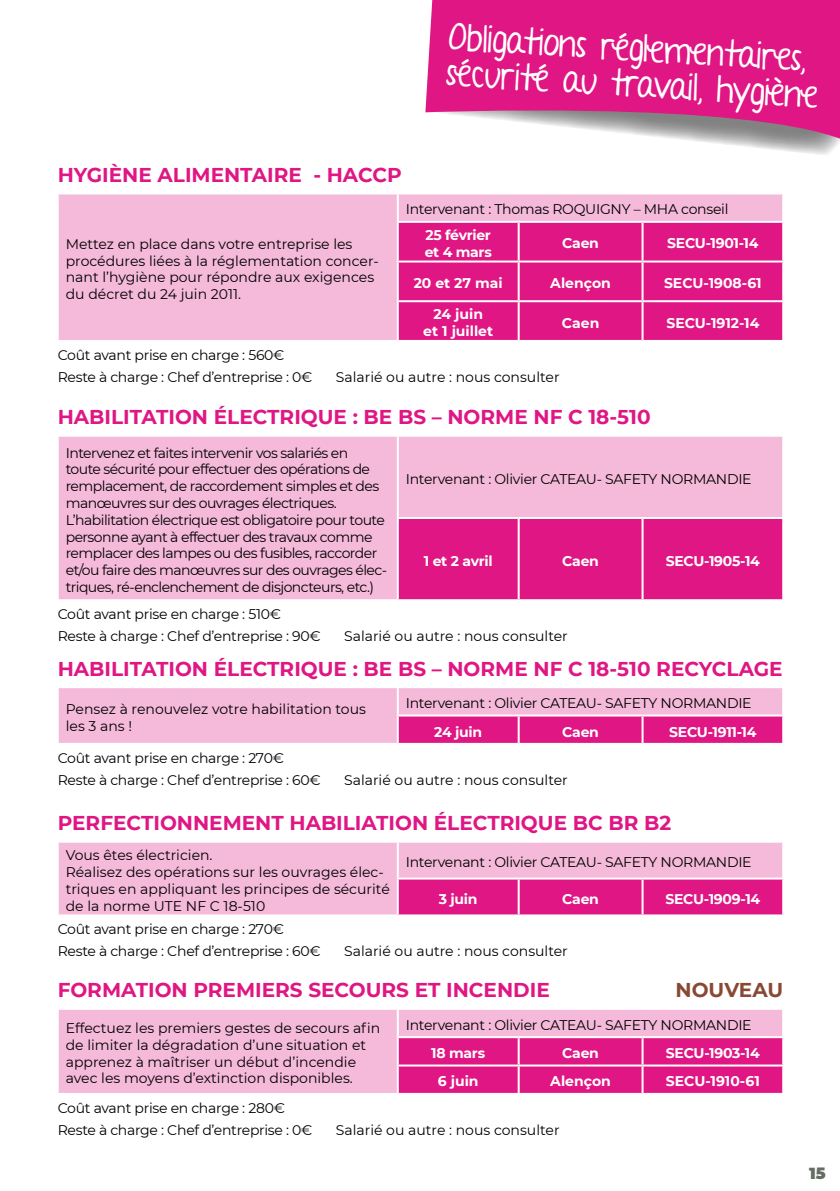
<style>
.page{position:relative;width:840px;height:1191px;background:#fff}
.page>*{position:absolute;margin:0;border:0;box-sizing:border-box;transform-origin:0 0}
.t1{font:36px/35.8px "A Year Without Rain";color:#fff}
.t2{font:700 20px "Montserrat";color:#df1683}
.t3{font:700 20px "Montserrat";color:#884934}
.t4{font:900 16px "Montserrat";color:#656d64}
.t5{font:14px/16.8px "Montserrat";color:#000}
.t6{font:14px/22.2px "Montserrat";letter-spacing:-.02em;color:#000}
.t7{font:14px/16.8px "Montserrat";letter-spacing:-.04em;color:#000}
.t8{font:700 14px/16.8px "Montserrat";letter-spacing:-.02em;color:#fff}
.t9{font:700 14px/16.8px "Montserrat";color:#fff;text-align:center}
</style>
<div class="page">
<svg style="left:691px;top:140px;width:148px;height:15px"></svg>
<svg style="left:425px;top:0;width:414px;height:140px;background:#db368f"></svg>
<div style="left:59px;top:194px;width:722px;height:146px;background:#f5b9da"></div>
<div style="left:398px;top:223px;width:383px;height:117px;background:#df1683"></div>
<hr style="left:517px;top:223px;width:2px;height:37px;background:#fff">
<hr style="left:641px;top:223px;width:2px;height:37px;background:#fff">
<hr style="left:396px;top:260px;width:122px;height:2px;background:#fff">
<hr style="left:518px;top:260px;width:124px;height:2px;background:#fff">
<hr style="left:517px;top:262px;width:2px;height:38px;background:#fff">
<hr style="left:642px;top:260px;width:141px;height:2px;background:#fff">
<hr style="left:641px;top:262px;width:2px;height:38px;background:#fff">
<hr style="left:396px;top:300px;width:122px;height:2px;background:#fff">
<hr style="left:518px;top:300px;width:124px;height:2px;background:#fff">
<hr style="left:517px;top:302px;width:2px;height:38px;background:#fff">
<hr style="left:642px;top:300px;width:141px;height:2px;background:#fff">
<hr style="left:641px;top:302px;width:2px;height:38px;background:#fff">
<hr style="left:396px;top:194px;width:2px;height:27px;background:#fff">
<hr style="left:396px;top:221px;width:122px;height:2px;background:#fff">
<hr style="left:396px;top:223px;width:2px;height:37px;background:#fff">
<hr style="left:518px;top:221px;width:124px;height:2px;background:#fff">
<hr style="left:642px;top:221px;width:141px;height:2px;background:#fff">
<hr style="left:396px;top:262px;width:2px;height:38px;background:#fff">
<hr style="left:396px;top:302px;width:2px;height:38px;background:#fff">
<div style="left:59px;top:437px;width:722px;height:162px;background:#f5b9da"></div>
<div style="left:398px;top:519px;width:383px;height:80px;background:#df1683"></div>
<hr style="left:517px;top:519px;width:2px;height:80px;background:#fff">
<hr style="left:641px;top:519px;width:2px;height:80px;background:#fff">
<hr style="left:396px;top:437px;width:2px;height:80px;background:#fff">
<hr style="left:396px;top:517px;width:122px;height:2px;background:#fff">
<hr style="left:396px;top:519px;width:2px;height:80px;background:#fff">
<hr style="left:518px;top:517px;width:124px;height:2px;background:#fff">
<hr style="left:642px;top:517px;width:141px;height:2px;background:#fff">
<div style="left:59px;top:688px;width:722px;height:55px;background:#f5b9da"></div>
<svg style="left:398px;top:716px;width:383px;height:27px;background:#df1c86"></svg>
<hr style="left:517px;top:716px;width:2px;height:27px;background:#fff">
<hr style="left:641px;top:716px;width:2px;height:27px;background:#fff">
<hr style="left:396px;top:688px;width:2px;height:26px;background:#fff">
<hr style="left:396px;top:714px;width:122px;height:2px;background:#fff">
<hr style="left:396px;top:716px;width:2px;height:27px;background:#fff">
<hr style="left:518px;top:714px;width:124px;height:2px;background:#fff">
<hr style="left:642px;top:714px;width:141px;height:2px;background:#fff">
<div style="left:59px;top:842px;width:722px;height:72px;background:#f5b9da"></div>
<div style="left:398px;top:879px;width:383px;height:35px;background:#df1683"></div>
<hr style="left:517px;top:879px;width:2px;height:35px;background:#fff">
<hr style="left:641px;top:879px;width:2px;height:35px;background:#fff">
<hr style="left:396px;top:842px;width:2px;height:35px;background:#fff">
<hr style="left:396px;top:877px;width:122px;height:2px;background:#fff">
<hr style="left:396px;top:879px;width:2px;height:35px;background:#fff">
<hr style="left:518px;top:877px;width:124px;height:2px;background:#fff">
<hr style="left:642px;top:877px;width:141px;height:2px;background:#fff">
<div style="left:59px;top:1009px;width:722px;height:83px;background:#f5b9da"></div>
<div style="left:398px;top:1038px;width:383px;height:54px;background:#df1683"></div>
<hr style="left:517px;top:1038px;width:2px;height:26px;background:#fff">
<hr style="left:641px;top:1038px;width:2px;height:26px;background:#fff">
<hr style="left:396px;top:1064px;width:122px;height:2px;background:#fff">
<hr style="left:518px;top:1064px;width:124px;height:2px;background:#fff">
<hr style="left:517px;top:1066px;width:2px;height:26px;background:#fff">
<hr style="left:642px;top:1064px;width:141px;height:2px;background:#fff">
<hr style="left:641px;top:1066px;width:2px;height:26px;background:#fff">
<hr style="left:396px;top:1009px;width:2px;height:27px;background:#fff">
<hr style="left:396px;top:1036px;width:122px;height:2px;background:#fff">
<hr style="left:396px;top:1038px;width:2px;height:26px;background:#fff">
<hr style="left:518px;top:1036px;width:124px;height:2px;background:#fff">
<hr style="left:642px;top:1036px;width:141px;height:2px;background:#fff">
<hr style="left:396px;top:1066px;width:2px;height:26px;background:#fff">
<h2 class="t2" style="left:58px;top:161px;width:345px">HYGIÈNE ALIMENTAIRE - HACCP</h2>
<h1 class="t1" style="left:450px;top:17px;width:373px;rotate:4deg">Obligations réglementaires, sécurité au travail, hygiène</h1>
<p class="t5" style="left:66px;top:235px;width:314px">Mettez en place dans votre entreprise les procédures liées à la réglementation concer&shy;nant l’hygiène pour répondre aux exigences du décret du 24 juin 2011.</p>
<p class="t6" style="left:405px;top:198px;width:324px">Intervenant : Thomas ROQUIGNY – MHA conseil</p>
<p class="t8" style="left:424px;top:226px;width:69px">25 février et 4 mars</p>
<p class="t8" style="left:562px;top:234px;width:38px">Caen</p>
<p class="t8" style="left:667px;top:234px;width:93px">SECU-1901-14</p>
<p class="t8" style="left:413px;top:274px;width:90px">20 et 27 mai</p>
<p class="t9" style="left:550px;top:274px;width:62px">Alençon</p>
<p class="t9" style="left:663px;top:274px;width:99px">SECU-1908-61</p>
<p class="t9" style="left:423px;top:305px;width:71px">24 juin<br>et 1 juillet</p>
<p class="t8" style="left:561px;top:314px;width:39px">Caen</p>
<p class="t9" style="left:666px;top:314px;width:94px">SECU-1912-14</p>
<p class="t6" style="left:58px;top:343px;width:256px">Coût avant prise en charge : 560€<br>Reste à charge : Chef d’entreprise : 0€</p>
<p class="t5" style="left:336px;top:368px;width:225px">Salarié ou autre : nous consulter</p>
<h2 class="t2" style="left:58px;top:403px;width:594px">HABILITATION ÉLECTRIQUE : BE BS – NORME NF C 18-510</h2>
<p class="t7" style="left:66px;top:443px;width:323px">Intervenez et faites intervenir vos salariés en toute sécurité pour effectuer des opérations de remplacement, de raccordement simples et des manœuvres sur des ouvrages électriques.<br>L’habilitation électrique est obligatoire pour toute personne ayant à effectuer des travaux comme remplacer des lampes ou des fusibles, raccorder et/ou faire des manœuvres sur des ouvrages élec&shy;triques, ré-enclenchement de disjoncteurs, etc.)</p>
<p class="t6" style="left:405px;top:467px;width:347px">Intervenant : Olivier CATEAU- SAFETY NORMANDIE</p>
<p class="t8" style="left:423px;top:552px;width:70px">1 et 2 avril</p>
<p class="t8" style="left:562px;top:552px;width:38px">Caen</p>
<p class="t8" style="left:665px;top:552px;width:96px">SECU-1905-14</p>
<p class="t6" style="left:58px;top:602px;width:264px">Coût avant prise en charge : 510€<br>Reste à charge : Chef d’entreprise : 90€</p>
<p class="t5" style="left:344px;top:627px;width:225px">Salarié ou autre : nous consulter</p>
<h2 class="t2" style="left:58px;top:654px;width:726px">HABILITATION ÉLECTRIQUE : BE BS – NORME NF C 18-510 RECYCLAGE</h2>
<p class="t5" style="left:66px;top:700px;width:301px">Pensez à renouvelez votre habilitation tous les 3 ans !</p>
<p class="t6" style="left:405px;top:691px;width:347px">Intervenant : Olivier CATEAU- SAFETY NORMANDIE</p>
<p class="t8" style="left:434px;top:722px;width:49px">24 juin</p>
<p class="t8" style="left:562px;top:722px;width:38px">Caen</p>
<p class="t8" style="left:669px;top:722px;width:89px">SECU-1911-14</p>
<p class="t6" style="left:58px;top:746px;width:264px">Coût avant prise en charge : 270€<br>Reste à charge : Chef d’entreprise : 60€</p>
<p class="t5" style="left:344px;top:771px;width:225px">Salarié ou autre : nous consulter</p>
<h2 class="t2" style="left:58px;top:809px;width:614px">PERFECTIONNEMENT HABILIATION ÉLECTRIQUE BC BR B2</h2>
<p class="t5" style="left:66px;top:846px;width:325px">Vous êtes électricien.<br>Réalisez des opérations sur les ouvrages élec&shy;triques en appliquant les principes de sécurité de la norme UTE NF C 18-510</p>
<p class="t6" style="left:405px;top:850px;width:347px">Intervenant : Olivier CATEAU- SAFETY NORMANDIE</p>
<p class="t8" style="left:438px;top:889px;width:40px">3 juin</p>
<p class="t8" style="left:562px;top:889px;width:38px">Caen</p>
<p class="t8" style="left:665px;top:889px;width:96px">SECU-1909-14</p>
<p class="t6" style="left:58px;top:917px;width:264px">Coût avant prise en charge : 270€<br>Reste à charge : Chef d’entreprise : 60€</p>
<p class="t5" style="left:344px;top:942px;width:225px">Salarié ou autre : nous consulter</p>
<h2 class="t2" style="left:58px;top:976px;width:493px">FORMATION PREMIERS SECOURS ET INCENDIE</h2>
<p class="t5" style="left:66px;top:1019px;width:316px">Effectuez les premiers gestes de secours afin de limiter la dégradation d’une situation et apprenez à maîtriser un début d’incendie avec les moyens d’extinction disponibles.</p>
<p class="t6" style="left:405px;top:1013px;width:347px">Intervenant : Olivier CATEAU- SAFETY NORMANDIE</p>
<h2 class="t3" style="left:675px;top:976px;width:109px">NOUVEAU</h2>
<p class="t8" style="left:431px;top:1044px;width:55px">18 mars</p>
<p class="t8" style="left:562px;top:1044px;width:38px">Caen</p>
<p class="t8" style="left:665px;top:1044px;width:95px">SECU-1903-14</p>
<p class="t8" style="left:437px;top:1072px;width:42px">6 juin</p>
<p class="t9" style="left:550px;top:1072px;width:62px">Alençon</p>
<p class="t9" style="left:665px;top:1072px;width:95px">SECU-1910-61</p>
<p class="t6" style="left:58px;top:1096px;width:256px">Coût avant prise en charge : 280€<br>Reste à charge : Chef d’entreprise : 0€</p>
<p class="t5" style="left:336px;top:1120px;width:225px">Salarié ou autre : nous consulter</p>
<p class="t4" style="left:808px;top:1161px;width:18px">15</p>
</div>
